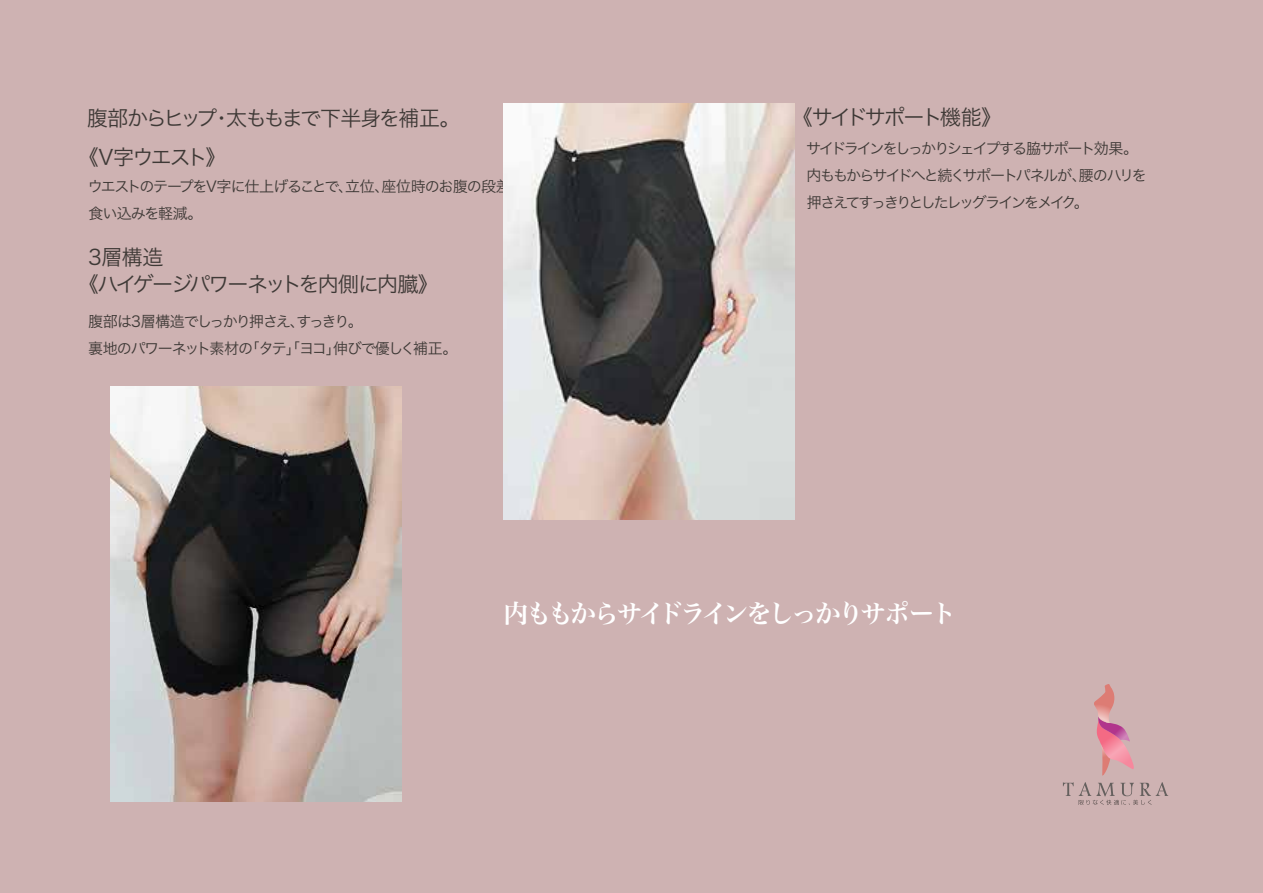
<style>
.page{position:relative;width:1263px;height:893px;background:#ceb2b2}
.page>*{position:absolute;margin:0;border:0;box-sizing:border-box;transform-origin:0 0}
.t1{font:25.5px "Hira Min Pro W6";letter-spacing:-.11em;color:#fff}
.t2{font:21px/27px "Hiragino Sans W3";letter-spacing:-.09em;color:#3e3936}
.t3{font:21px "Hiragino Sans W3";letter-spacing:-.12em;color:#3e3936}
.t4{font:15px/27px "Hiragino Sans W3";letter-spacing:-.115em;color:#3e3936}
.t5{font:15px/27px "Hiragino Sans W3";letter-spacing:-.09em;color:#3e3936}
.t6{font:15px/27px "Hiragino Sans W3";letter-spacing:-.07em;color:#3e3936}
</style>
<div class="page">
<svg style="left:1063px;top:782px;width:10px;height:14px"></svg>
<svg style="left:1079px;top:684px;width:89px;height:121px"></svg>
<img style="left:111px;top:386px;width:291px;height:416px">
<img style="left:503px;top:104px;width:291px;height:415px">
<h2 class="t2" style="left:87px;top:103px;width:375px">腹部からヒップ・太ももまで下半身を補正。</h2>
<h2 class="t2" style="left:78px;top:142px;width:150px">《V字ウエスト》</h2>
<p class="t6" style="left:88px;top:172px;width:435px">ウエストのテープをV字に仕上げることで、立位、座位時のお腹の段差・食い込みを軽減。</p>
<h2 class="t2" style="left:78px;top:242px;width:363px;text-indent:10px">3層構造<br>《ハイゲージパワーネットを内側に内臓》</h2>
<p class="t5" style="left:88px;top:306px;width:371px">腹部は3層構造でしっかり押さえ、すっきり。<br>裏地のパワーネット素材の「タテ」「ヨコ」伸びで優しく補正。</p>
<h2 class="t3" style="left:792px;top:98px;width:212px">《サイドサポート機能》</h2>
<p class="t4" style="left:806px;top:134px;width:342px">サイドラインをしっかりシェイプする脇サポート効果。内ももからサイドへと続くサポートパネルが、腰のハリを押さえてすっきりとしたレッグラインをメイク。</p>
<h1 class="t1" style="left:503px;top:591px;width:455px">内ももからサイドラインをしっかりサポート</h1>
</div>
